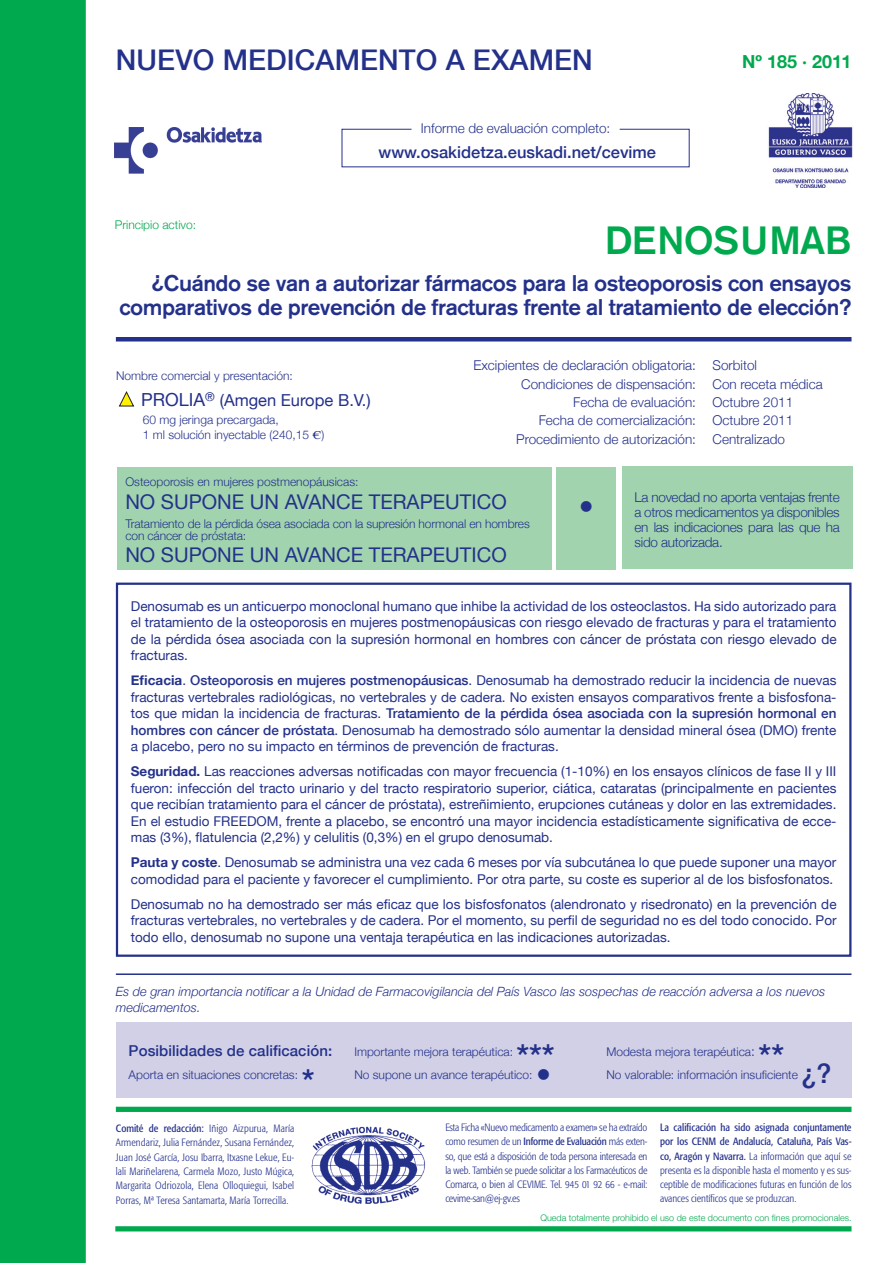
<style>
.page{position:relative;width:893px;height:1263px;background:#fff}
.page>*{position:absolute;margin:0;border:0;box-sizing:border-box;transform-origin:0 0}
.t1{font:500 39px "Akzidenz Grotesk BE";letter-spacing:-.02em;color:#00a94e}
.t2{font:500 34.5px "Helvetica Neue";color:#24318b}
.t3{font:500 30px "Helvetica Neue";color:#24318b}
.t4{font:500 28.5px "Helvetica Neue";letter-spacing:.005em;color:#24318b}
.t5{font:500 27px "Helvetica Neue";color:#24318b}
.t6{font:500 22.5px/24px "Akzidenz Grotesk BE";letter-spacing:-.02em;color:#24318b;text-align:right}
.t7{font:20.25px "Helvetica Neue";color:#24318b}
.t8{font:700 18px "Helvetica Neue";color:#00a94e}
.t9{font:500 16.5px "Helvetica Neue";color:#24318b}
.t10{font:16.5px "Helvetica Neue";color:#24318b}
.t11{font:500 15px "Helvetica Neue";letter-spacing:.005em;color:#24318b}
.t12{font:13.5px/16.5px "Helvetica Neue";color:#24318b;text-align:justify}
.t13{font:300 13.5px/15px "Helvetica Neue";color:#24318b;text-align:justify}
.t14{font:italic 300 12.75px/15.3px "Helvetica Neue";color:#24318b}
.t15{font:300 12px/14.4px "Helvetica Neue";color:#24318b}
.t16{font:300 12px "Helvetica Neue";color:#00a94e}
.t17{font:300 condensed 10.5px/14.2px "Formata";color:#24318b;text-align:justify}
.t18{font:300 9px "Helvetica Neue";color:#00a94e}
.s1{font-size:18px}
.s2{font-family:"Times";font-weight:400}
.s3{font-weight:700}
.s4{font-weight:500}
.s5{font-size:13.5px}
.s6{font-weight:500;font-size:30px}
.s7{font-weight:400}
</style>
<div class="page">
<div style="left:0;top:0;width:86px;height:1263px;background:#00a94e"></div>
<img style="left:115px;top:128px;width:146px;height:45px">
<img style="left:768px;top:94px;width:85px;height:94px">
<hr style="left:116px;top:337px;width:735px;height:4px;background:#24318b">
<div style="left:115px;top:1226px;width:736px;height:5px;background:#00a94e"></div>
<div style="left:116px;top:1107px;width:735px;height:5px;background:#00a94e"></div>
<div style="left:116px;top:1023px;width:735px;height:75px;background:#d1d0e6"></div>
<hr style="left:116px;top:973px;width:735px;height:2px;background:#24318b">
<div style="left:116px;top:583px;width:735px;height:374px;border:2px solid #24318b"></div>
<img style="left:311px;top:1126px;width:114px;height:78px">
<div style="left:117px;top:467px;width:435px;height:102px;background:#a1d4ae"></div>
<div style="left:622px;top:467px;width:230px;height:102px;background:#a1d4ae"></div>
<div style="left:556px;top:468px;width:60px;height:102px;background:#a1d4ae"></div>
<svg style="left:119px;top:391px;width:15px;height:16px"></svg>
<p class="t4" style="left:116px;top:37px;width:478px">NUEVO MEDICAMENTO A EXAMEN</p>
<p class="t13" style="left:421px;top:120px;width:191px">Informe de evaluación completo:</p>
<p class="t9" style="left:378px;top:138px;width:279px">www.osakidetza.euskadi.net/cevime</p>
<p class="t8" style="left:742px;top:45px;width:111px">Nº 185 · 2011</p>
<p class="t16" style="left:115px;top:215px;width:83px">Principio activo:</p>
<p class="t1" style="left:605px;top:216px;width:248px">DENOSUMAB</p>
<p class="t6" style="left:119px;top:271px;width:734px">¿Cuándo se van a autorizar fármacos para la osteoporosis con ensayos comparativos de prevención de fracturas frente al tratamiento de elección?</p>
<p class="t15" style="left:116px;top:368px;width:178px">Nombre comercial y presentación:</p>
<p class="t10" style="left:141px;top:386px;width:231px"><span class="s1">PROLIA</span><sup>®</sup> (Amgen Europe B.V.)</p>
<p class="t15" style="left:143px;top:412px;width:183px">60 mg jeringa precargada,<br>1 ml solución inyectable (240,15 <span class="s2">€</span>)</p>
<p class="t13" style="left:473px;top:357px;width:285px">Excipientes de declaración obligatoria: Sorbitol</p>
<p class="t13" style="left:521px;top:375px;width:303px">Condiciones de dispensación: Con receta médica</p>
<p class="t13" style="left:573px;top:394px;width:222px">Fecha de evaluación: Octubre 2011</p>
<p class="t13" style="left:539px;top:412px;width:256px">Fecha de comercialización: Octubre 2011</p>
<p class="t13" style="left:516px;top:430px;width:270px">Procedimiento de autorización: Centralizado</p>
<p class="t15" style="left:125px;top:474px;width:235px">Osteoporosis en mujeres postmenopáusicas:</p>
<p class="t7" style="left:125px;top:484px;width:383px">NO SUPONE UN AVANCE TERAPEUTICO</p>
<p class="t15" style="left:125px;top:516px;width:406px;line-height:12px">Tratamiento de la pérdida ósea asociada con la supresión hormonal en hombres con cáncer de próstata:</p>
<p class="t7" style="left:125px;top:537px;width:383px">NO SUPONE UN AVANCE TERAPEUTICO</p>
<p class="t3" style="left:579px;top:482px;width:16px">•</p>
<p class="t13" style="left:634px;top:489px;width:207px">La novedad no aporta ventajas frente a otros medicamentos ya disponibles en las indicaciones para las que ha sido autorizada.</p>
<p class="t12" style="left:131px;top:597px;width:707px">Denosumab es un anticuerpo monoclonal humano que inhibe la actividad de los osteoclastos. Ha sido autorizado para el tratamiento de la osteoporosis en mujeres postmenopáusicas con riesgo elevado de fracturas y para el tratamiento de la pérdida ósea asociada con la supresión hormonal en hombres con cáncer de próstata con riesgo elevado de fracturas.</p>
<p class="t12" style="left:131px;top:671px;width:707px"><span class="s3">Eficacia</span>. <span class="s4">Osteoporosis en mujeres postmenopáusicas</span>. Denosumab ha demostrado reducir la incidencia de nuevas fracturas vertebrales radiológicas, no vertebrales y de cadera. No existen ensayos comparativos frente a bisfosfona&shy;tos que midan la incidencia de fracturas. <span class="s4">Tratamiento de la pérdida ósea asociada con la supresión hormonal en hombres con cáncer de próstata</span>. Denosumab ha demostrado sólo aumentar la densidad mineral ósea (DMO) frente a placebo, pero no su impacto en términos de prevención de fracturas.</p>
<p class="t12" style="left:131px;top:762px;width:707px"><span class="s3">Seguridad.</span> Las reacciones adversas notificadas con mayor frecuencia (1-10%) en los ensayos clínicos de fase II y III fueron: infección del tracto urinario y del tracto respiratorio superior, ciática, cataratas (principalmente en pacientes que recibían tratamiento para el cáncer de próstata), estreñimiento, erupciones cutáneas y dolor en las extremidades.<br>En el estudio FREEDOM, frente a placebo, se encontró una mayor incidencia estadísticamente significativa de ecce&shy;mas (3%), flatulencia (2,2%) y celulitis (0,3%) en el grupo denosumab.</p>
<p class="t12" style="left:131px;top:853px;width:707px"><span class="s3">Pauta y coste</span>. Denosumab se administra una vez cada 6 meses por vía subcutánea lo que puede suponer una mayor comodidad para el paciente y favorecer el cumplimiento. Por otra parte, su coste es superior al de los bisfosfonatos.</p>
<p class="t12" style="left:131px;top:895px;width:707px">Denosumab no ha demostrado ser más eficaz que los bisfosfonatos (alendronato y risedronato) en la prevención de fracturas vertebrales, no vertebrales y de cadera. Por el momento, su perfil de seguridad no es del todo conocido. Por todo ello, denosumab no supone una ventaja terapéutica en las indicaciones autorizadas.</p>
<p class="t14" style="left:116px;top:983px;width:711px">Es de gran importancia notificar a la Unidad de Farmacovigilancia del País Vasco las sospechas de reacción adversa a los nuevos medicamentos.</p>
<p class="t11" style="left:129px;top:1038px;width:205px">Posibilidades de calificación:</p>
<p class="t15" style="left:354px;top:1043px;width:160px">Importante mejora terapéutica:</p>
<p class="t2" style="left:516px;top:1029px;width:40px">***</p>
<p class="t15" style="left:606px;top:1043px;width:150px">Modesta mejora terapéutica<span class="s5">:</span></p>
<p class="t2" style="left:759px;top:1029px;width:27px">**</p>
<p class="t15" style="left:129px;top:1067px;width:171px">Aporta en situaciones concretas:</p>
<p class="t2" style="left:302px;top:1054px;width:14px">*</p>
<p class="t15" style="left:354px;top:1067px;width:445px">No supone un avance terapéutico: <span class="s6">•</span> No valorable: información insuficiente</p>
<p class="t5" style="left:801px;top:1052px;width:32px">¿?</p>
<p class="t17" style="left:116px;top:1121px;width:180px"><span class="s7">Comité de redacción:</span> Iñigo Aizpurua, María Armendariz, Julia Fernández, Susana Fernández, Juan José García, Josu Ibarra, Itxasne Lekue, Eu&shy;lali Mariñelarena, Carmela Mozo, Justo Múgica, Margarita Odriozola, Elena Olloquiegui, Isabel Porras, Mª Teresa Santamarta, María Torrecilla.</p>
<p class="t17" style="left:445px;top:1120px;width:204px">Esta Ficha «Nuevo medicamento a examen» se ha extraído como resumen de un <span class="s7">Informe de Evaluación</span> más exten&shy;so, que está a disposición de toda persona interesada en la web. También se puede solicitar a los Farmacéuticos de Comarca, o bien al CEVIME. Tel. 945 01 92 66 - e-mail: cevime-san@ej-gv.es</p>
<p class="t17" style="left:660px;top:1120px;width:193px"><span class="s7">La calificación ha sido asignada conjuntamente por los CENM de Andalucía, Cataluña, País Vas&shy;co, Aragón y Navarra.</span> La información que aquí se presenta es la disponible hasta el momento y es sus&shy;ceptible de modificaciones futuras en función de los avances científicos que se produzcan.</p>
<p class="t18" style="left:540px;top:1210px;width:313px">Queda totalmente prohibido el uso de este documento con fines promocionales.</p>
</div>
